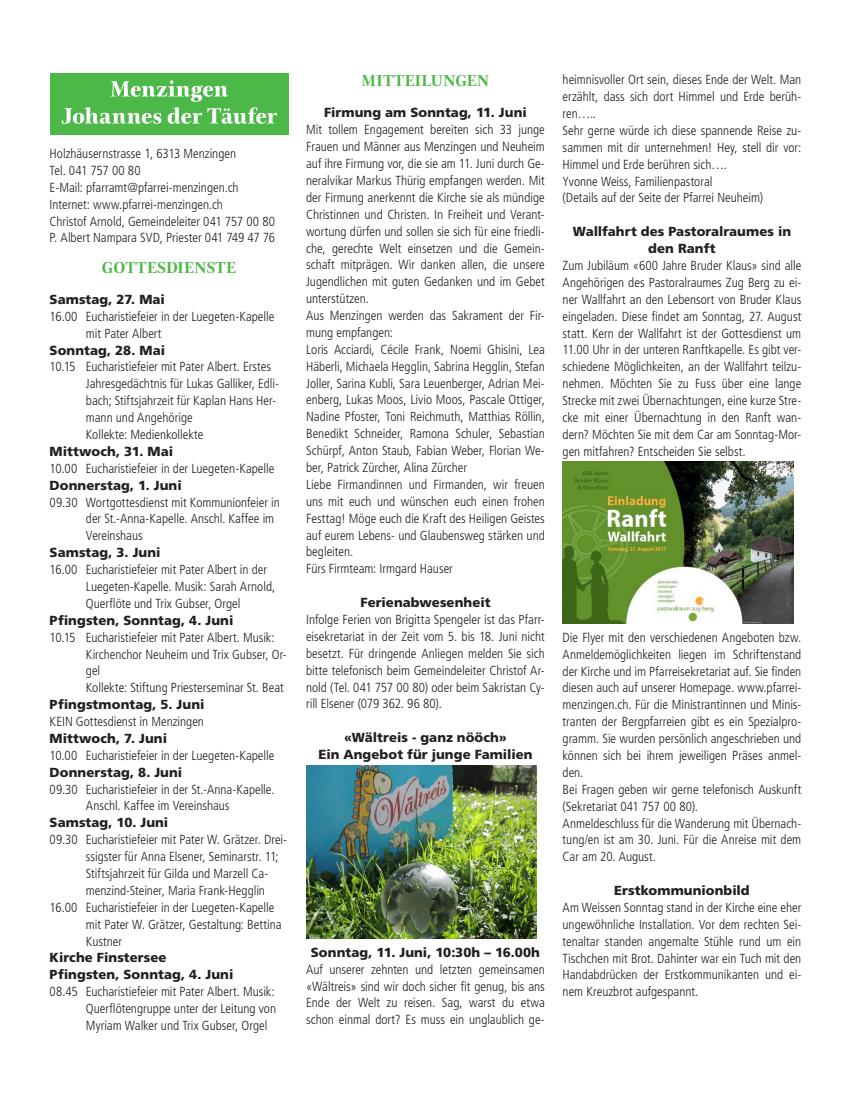
<style>
.page{position:relative;width:851px;height:1099px;background:#fff}
.page>*{position:absolute;margin:0;border:0;box-sizing:border-box;transform-origin:0 0}
._61_Kalender_Titel_I{font:700 16.12px "Civita";letter-spacing:.01em;color:#4eb848}
.M3_Mitteilungen_Inha{font:300 condensed 13.12px/16.9px "Frutiger LT Std";color:#231f20;text-align:justify}
.K8_Gottesdienst_Term{font:300 condensed 13.12px/16.9px "Frutiger LT Std";color:#231f20}
.left{font:300 condensed 13.12px/16.9px "Frutiger LT Std";color:#231f20;text-align:justify}
.K7_Gottesdienst_Datu{font:900 13.12px "Frutiger LT Std";letter-spacing:.005em;color:#231f20}
.K4_Pfarrei_Adresskop{font:300 condensed 13.12px "Frutiger LT Std";color:#231f20}
.M2_Mitteilungen_Unte{font:900 13.12px/16.9px "Frutiger LT Std";letter-spacing:.005em;color:#231f20;text-align:center}
.K9_Gottesdienst_Inha{font:300 condensed 13.12px "Frutiger LT Std";color:#231f20}
</style>
<div class="page">
<div style="left:50px;top:74px;width:238px;height:61px;background:#4cb848"></div>
<svg style="left:62px;top:80px;width:215px;height:44px"></svg>
<img style="left:562px;top:462px;width:231px;height:161px">
<img style="left:306px;top:765px;width:230px;height:173px">
<p class="K4_Pfarrei_Adresskop" style="left:50px;top:146px;width:188px">Holzhäusernstrasse 1, 6313 Menzingen</p>
<p class="K4_Pfarrei_Adresskop" style="left:50px;top:163px;width:92px">Tel. 041 757 00 80</p>
<p class="K4_Pfarrei_Adresskop" style="left:50px;top:180px;width:190px">E-Mail: pfarramt@pfarrei-menzingen.ch</p>
<p class="K4_Pfarrei_Adresskop" style="left:50px;top:197px;width:175px">Internet: www.pfarrei-menzingen.ch</p>
<p class="K4_Pfarrei_Adresskop" style="left:50px;top:213px;width:227px">Christof Arnold, Gemeindeleiter 041 757 00 80</p>
<p class="K4_Pfarrei_Adresskop" style="left:50px;top:230px;width:227px">P. Albert Nampara SVD, Priester 041 749 47 76</p>
<p class="_61_Kalender_Titel_I" style="left:102px;top:257px;width:136px">GOTTESDIENSTE</p>
<p class="K7_Gottesdienst_Datu" style="left:50px;top:291px;width:117px">Samstag, 27. Mai</p>
<p class="K8_Gottesdienst_Term" style="left:86px;top:308px;width:190px;text-indent:-36px">16.00 Eucharistiefeier in der Luegeten-Kapelle mit Pater Albert</p>
<p class="K7_Gottesdienst_Datu" style="left:50px;top:342px;width:117px">Sonntag, 28. Mai</p>
<p class="K8_Gottesdienst_Term" style="left:86px;top:358px;width:195px;text-indent:-36px">10.15 Eucharistiefeier mit Pater Albert. Erstes Jahresgedächtnis für Lukas Galliker, Edli&shy;bach; Stiftsjahrzeit für Kaplan Hans Her&shy;mann und Angehörige<br>Kollekte: Medienkollekte</p>
<p class="K7_Gottesdienst_Datu" style="left:50px;top:443px;width:125px">Mittwoch, 31. Mai</p>
<p class="K8_Gottesdienst_Term" style="left:50px;top:460px;width:226px">10.00 Eucharistiefeier in der Luegeten-Kapelle</p>
<p class="K7_Gottesdienst_Datu" style="left:50px;top:477px;width:134px">Donnerstag, 1. Juni</p>
<p class="K8_Gottesdienst_Term" style="left:86px;top:493px;width:195px;text-indent:-36px">09.30 Wortgottesdienst mit Kommunionfeier in der St.-Anna-Kapelle. Anschl. Kaffee im<br>Vereinshaus</p>
<p class="K7_Gottesdienst_Datu" style="left:50px;top:544px;width:112px">Samstag, 3. Juni</p>
<p class="K8_Gottesdienst_Term" style="left:86px;top:561px;width:191px;text-indent:-36px">16.00 Eucharistiefeier mit Pater Albert in der<br>Luegeten-Kapelle. Musik: Sarah Arnold,<br>Querflöte und Trix Gubser, Orgel</p>
<p class="K7_Gottesdienst_Datu" style="left:50px;top:612px;width:185px">Pfingsten, Sonntag, 4. Juni</p>
<p class="K8_Gottesdienst_Term" style="left:86px;top:628px;width:202px;text-indent:-36px">10.15 Eucharistiefeier mit Pater Albert. Musik:<br>Kirchenchor Neuheim und Trix Gubser, Or&shy;gel<br>Kollekte: Stiftung Priesterseminar St. Beat</p>
<p class="K7_Gottesdienst_Datu" style="left:50px;top:696px;width:156px">Pfingstmontag, 5. Juni</p>
<p class="K9_Gottesdienst_Inha" style="left:50px;top:714px;width:156px">KEIN Gottesdienst in Menzingen</p>
<p class="K7_Gottesdienst_Datu" style="left:50px;top:730px;width:119px">Mittwoch, 7. Juni</p>
<p class="K8_Gottesdienst_Term" style="left:50px;top:747px;width:226px">10.00 Eucharistiefeier in der Luegeten-Kapelle</p>
<p class="K7_Gottesdienst_Datu" style="left:50px;top:764px;width:134px">Donnerstag, 8. Juni</p>
<p class="K8_Gottesdienst_Term" style="left:86px;top:780px;width:190px;text-indent:-36px">09.30 Eucharistiefeier in der St.-Anna-Kapelle.<br>Anschl. Kaffee im Vereinshaus</p>
<p class="K7_Gottesdienst_Datu" style="left:50px;top:814px;width:120px">Samstag, 10. Juni</p>
<p class="K8_Gottesdienst_Term" style="left:86px;top:831px;width:203px;text-indent:-36px">09.30 Eucharistiefeier mit Pater W. Grätzer. Drei&shy;ssigster für Anna Elsener, Seminarstr. 11; Stiftsjahrzeit für Gilda und Marzell Ca&shy;menzind-Steiner, Maria Frank-Hegglin</p>
<p class="K8_Gottesdienst_Term" style="left:86px;top:898px;width:197px;text-indent:-36px">16.00 Eucharistiefeier in der Luegeten-Kapelle mit Pater W. Grätzer, Gestaltung: Bettina<br>Kustner</p>
<p class="K7_Gottesdienst_Datu" style="left:50px;top:949px;width:118px">Kirche Finstersee</p>
<p class="K7_Gottesdienst_Datu" style="left:50px;top:966px;width:185px">Pfingsten, Sonntag, 4. Juni</p>
<p class="K8_Gottesdienst_Term" style="left:86px;top:983px;width:192px;text-align:justify;text-indent:-36px">08.45 Eucharistiefeier mit Pater Albert. Musik:<br>Querflötengruppe unter der Leitung von Myriam Walker und Trix Gubser, Orgel</p>
<p class="_61_Kalender_Titel_I" style="left:361px;top:70px;width:129px">MITTEILUNGEN</p>
<p class="M2_Mitteilungen_Unte" style="left:324px;top:104px;width:204px">Firmung am Sonntag, 11. Juni</p>
<p class="M3_Mitteilungen_Inha" style="left:306px;top:121px;width:240px">Mit tollem Engagement bereiten sich 33 junge Frauen und Männer aus Menzingen und Neuheim auf ihre Firmung vor, die sie am 11. Juni durch Ge&shy;neralvikar Markus Thürig empfangen werden. Mit der Firmung anerkennt die Kirche sie als mündige Christinnen und Christen. In Freiheit und Verant&shy;wortung dürfen und sollen sie sich für eine friedli&shy;che, gerechte Welt einsetzen und die Gemein&shy;schaft mitprägen. Wir danken allen, die unsere Jugendlichen mit guten Gedanken und im Gebet unterstützen.</p>
<p class="M3_Mitteilungen_Inha" style="left:306px;top:307px;width:240px">Aus Menzingen werden das Sakrament der Fir&shy;mung empfangen:</p>
<p class="M3_Mitteilungen_Inha" style="left:306px;top:341px;width:240px">Loris Acciardi, Cécile Frank, Noemi Ghisini, Lea Häberli, Michaela Hegglin, Sabrina Hegglin, Stefan Joller, Sarina Kubli, Sara Leuenberger, Adrian Mei&shy;enberg, Lukas Moos, Livio Moos, Pascale Ottiger, Nadine Pfoster, Toni Reichmuth, Matthias Röllin, Benedikt Schneider, Ramona Schuler, Sebastian Schürpf, Anton Staub, Fabian Weber, Florian We&shy;ber, Patrick Zürcher, Alina Zürcher</p>
<p class="M3_Mitteilungen_Inha" style="left:306px;top:476px;width:240px">Liebe Firmandinnen und Firmanden, wir freuen uns mit euch und wünschen euch einen frohen Festtag! Möge euch die Kraft des Heiligen Geistes auf eurem Lebens- und Glaubensweg stärken und begleiten.</p>
<p class="M3_Mitteilungen_Inha" style="left:306px;top:560px;width:148px">Fürs Firmteam: Irmgard Hauser</p>
<p class="M2_Mitteilungen_Unte" style="left:360px;top:594px;width:132px">Ferienabwesenheit</p>
<p class="M3_Mitteilungen_Inha" style="left:306px;top:611px;width:240px">Infolge Ferien von Brigitta Spengeler ist das Pfarr&shy;eisekretariat in der Zeit vom 5. bis 18. Juni nicht besetzt. Für dringende Anliegen melden Sie sich bitte telefonisch beim Gemeindeleiter Christof Ar&shy;nold (Tel. 041 757 00 80) oder beim Sakristan Cy&shy;rill Elsener (079 362. 96 80).</p>
<p class="M2_Mitteilungen_Unte" style="left:344px;top:729px;width:164px">«Wältreis - ganz nööch»</p>
<p class="M2_Mitteilungen_Unte" style="left:318px;top:746px;width:216px">Ein Angebot für junge Familien</p>
<p class="M2_Mitteilungen_Unte" style="left:311px;top:943px;width:231px">Sonntag, 11. Juni, 10:30h – 16.00h</p>
<p class="left" style="left:306px;top:960px;width:240px">Auf unserer zehnten und letzten gemeinsamen «Wältreis» sind wir doch sicher fit genug, bis ans Ende der Welt zu reisen. Sag, warst du etwa schon einmal dort? Es muss ein unglaublich ge-</p>
<p class="left" style="left:562px;top:71px;width:240px">heimnisvoller Ort sein, dieses Ende der Welt. Man erzählt, dass sich dort Himmel und Erde berüh&shy;ren…..</p>
<p class="left" style="left:562px;top:122px;width:240px">Sehr gerne würde ich diese spannende Reise zu&shy;sammen mit dir unternehmen! Hey, stell dir vor:<br>Himmel und Erde berühren sich….</p>
<p class="left" style="left:562px;top:173px;width:151px">Yvonne Weiss, Familienpastoral</p>
<p class="left" style="left:562px;top:190px;width:202px">(Details auf der Seite der Pfarrei Neuheim)</p>
<p class="M2_Mitteilungen_Unte" style="left:572px;top:223px;width:220px">Wallfahrt des Pastoralraumes in den Ranft</p>
<p class="M3_Mitteilungen_Inha" style="left:562px;top:257px;width:240px">Zum Jubiläum «600 Jahre Bruder Klaus» sind alle Angehörigen des Pastoralraumes Zug Berg zu ei&shy;ner Wallfahrt an den Lebensort von Bruder Klaus eingeladen. Diese findet am Sonntag, 27. August statt. Kern der Wallfahrt ist der Gottesdienst um 11.00 Uhr in der unteren Ranftkapelle. Es gibt ver&shy;schiedene Möglichkeiten, an der Wallfahrt teilzu&shy;nehmen. Möchten Sie zu Fuss über eine lange Strecke mit zwei Übernachtungen, eine kurze Stre&shy;cke mit einer Übernachtung in den Ranft wan&shy;dern? Möchten Sie mit dem Car am Sonntag-Mor&shy;gen mitfahren? Entscheiden Sie selbst.</p>
<p class="M3_Mitteilungen_Inha" style="left:562px;top:629px;width:240px">Die Flyer mit den verschiedenen Angeboten bzw.<br>Anmeldemöglichkeiten liegen im Schriftenstand der Kirche und im Pfarreisekretariat auf. Sie finden diesen auch auf unserer Homepage. www.pfarrei&shy;menzingen.ch. Für die Ministrantinnen und Minis&shy;tranten der Bergpfarreien gibt es ein Spezialpro&shy;gramm. Sie wurden persönlich angeschrieben und können sich bei ihrem jeweiligen Präses anmel&shy;den.</p>
<p class="M3_Mitteilungen_Inha" style="left:562px;top:781px;width:240px">Bei Fragen geben wir gerne telefonisch Auskunft (Sekretariat 041 757 00 80).</p>
<p class="M3_Mitteilungen_Inha" style="left:562px;top:814px;width:240px">Anmeldeschluss für die Wanderung mit Übernach&shy;tung/en ist am 30. Juni. Für die Anreise mit dem Car am 20. August.</p>
<p class="M2_Mitteilungen_Unte" style="left:614px;top:882px;width:137px">Erstkommunionbild</p>
<p class="M3_Mitteilungen_Inha" style="left:562px;top:899px;width:240px">Am Weissen Sonntag stand in der Kirche eine eher ungewöhnliche Installation. Vor dem rechten Sei&shy;tenaltar standen angemalte Stühle rund um ein Tischchen mit Brot. Dahinter war ein Tuch mit den Handabdrücken der Erstkommunikanten und ei&shy;nem Kreuzbrot aufgespannt.</p>
</div>
